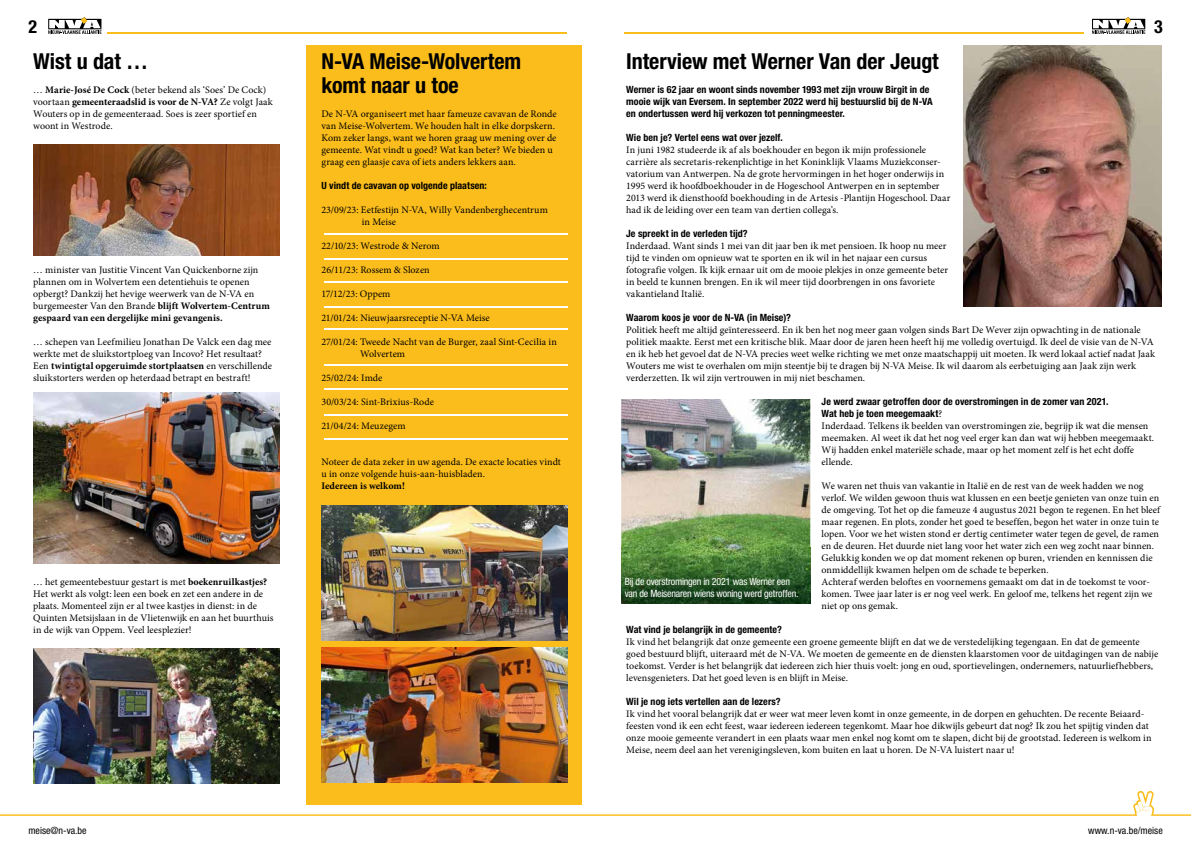
<style>
.page{position:relative;width:1191px;height:842px;background:#fff}
.page>*{position:absolute;margin:0;border:0;box-sizing:border-box;transform-origin:0 0}
.t1{font:700 condensed 22px/24px "Helvetica Neue LT Std";letter-spacing:-.005em;color:#000}
.t2{font:700 condensed 18px "Helvetica Neue LT Std";color:#000}
.t3{font:10px/12px "Minion Pro";color:#000}
.t4{font:700 condensed 10px/12px "Helvetica Neue LT Std";letter-spacing:.005em;color:#000}
.t5{font:condensed 10px/12px "Helvetica Neue LT Std";letter-spacing:-.02em;color:#fff}
.t6{font:condensed 10px "Helvetica Neue LT Std";color:#000}
.t7{font:700 10px "Minion Pro";color:#000}
.s1{font-weight:700}
.s2{font-family:"Minion Pro";font-weight:400;font-stretch:normal}
</style>
<div class="page">
<div style="left:306px;top:45px;width:275px;height:759px;background:#fbbd1b"></div>
<img style="left:33px;top:144px;width:246px;height:112px">
<img style="left:33px;top:393px;width:246px;height:171px">
<img style="left:33px;top:648px;width:246px;height:135px">
<img style="left:321px;top:506px;width:246px;height:135px">
<img style="left:321px;top:647px;width:246px;height:135px">
<hr style="left:324px;top:233px;width:243px;height:1px;background:#fff">
<hr style="left:324px;top:259px;width:243px;height:1px;background:#fff">
<hr style="left:324px;top:282px;width:243px;height:1px;background:#fff">
<hr style="left:324px;top:306px;width:243px;height:1px;background:#fff">
<hr style="left:324px;top:329px;width:243px;height:1px;background:#fff">
<hr style="left:324px;top:365px;width:243px;height:1px;background:#fff">
<hr style="left:324px;top:389px;width:243px;height:1px;background:#fff">
<hr style="left:324px;top:414px;width:243px;height:1px;background:#fff">
<hr style="left:324px;top:439px;width:243px;height:1px;background:#fff">
<img style="left:963px;top:45px;width:198px;height:261px">
<img style="left:621px;top:399px;width:189px;height:148px">
<img style="left:621px;top:547px;width:189px;height:56px">
<svg style="left:0;top:791px;width:1191px;height:25px"></svg>
<hr style="left:624px;top:32px;width:459px;height:1px;background:#fbbd1b">
<hr style="left:108px;top:32px;width:459px;height:1px;background:#fbbd1b">
<svg style="left:48px;top:17px;width:54px;height:17px"></svg>
<svg style="left:1092px;top:17px;width:53px;height:17px"></svg>
<h2 class="t2" style="left:28px;top:15px;width:10px">2</h2>
<h2 class="t2" style="left:1154px;top:15px;width:10px">3</h2>
<h1 class="t1" style="left:33px;top:49px;width:116px">Wist u dat …</h1>
<p class="t3" style="left:33px;top:84px;width:241px">… <span class="s1">Marie-José De Cock</span> (beter bekend als ‘Soes’ De Cock) voortaan <span class="s1">gemeenteraadslid is voor de N-VA?</span> Ze volgt Jaak Wouters op in de gemeenteraad. Soes is zeer sportief en woont in Westrode.</p>
<p class="t3" style="left:33px;top:264px;width:238px">… minister van Justitie Vincent Van Quickenborne zijn plannen om in Wolvertem een detentiehuis te openen opbergt? Dankzij het hevige weerwerk van de N-VA en burgemeester Van den Brande <span class="s1">blijft Wolvertem-Centrum gespaard van een dergelijke mini gevangenis.</span></p>
<p class="t3" style="left:33px;top:336px;width:240px">… schepen van Leefmilieu Jonathan De Valck een dag mee werkte met de sluikstortploeg van Incovo? Het resultaat?<br>Een <span class="s1">twintigtal opgeruimde stortplaatsen</span> en verschillende sluikstorters werden op heterdaad betrapt en bestraft!</p>
<p class="t3" style="left:33px;top:576px;width:242px">… het gemeentebestuur gestart is met <span class="s1">boekenruilkastjes?<br></span>Het werkt als volgt: leen een boek en zet een andere in de plaats. Momenteel zijn er al twee kastjes in dienst: in de Quinten Metsijslaan in de Vlietenwijk en aan het buurthuis in de wijk van Oppem. Veel leesplezier!</p>
<h1 class="t1" style="left:321px;top:49px;width:201px">N-VA Meise-Wolvertem komt naar u toe</h1>
<p class="t3" style="left:321px;top:108px;width:237px">De N-VA organiseert met haar fameuze cavavan de Ronde van Meise-Wolvertem. We houden halt in elke dorpskern.<br>Kom zeker langs, want we horen graag uw mening over de gemeente. Wat vindt u goed? Wat kan beter? We bieden u graag een glaasje cava of iets anders lekkers aan.</p>
<p class="t4" style="left:321px;top:179px;width:167px">U vindt de cavavan op volgende plaatsen:</p>
<p class="t3" style="left:362px;top:204px;width:188px;text-indent:-40px">23/09/23: Eetfestijn N-VA, Willy Vandenberghecentrum in Meise</p>
<p class="t3" style="left:321px;top:240px;width:120px">22/10/23: Westrode &amp; Nerom</p>
<p class="t3" style="left:321px;top:264px;width:110px">26/11/23: Rossem &amp; Slozen</p>
<p class="t3" style="left:321px;top:288px;width:70px">17/12/23: Oppem</p>
<p class="t3" style="left:321px;top:312px;width:170px">21/01/24: Nieuwjaarsreceptie N-VA Meise</p>
<p class="t3" style="left:360px;top:336px;width:198px;text-indent:-39px">27/01/24: Tweede Nacht van de Burger, zaal Sint-Cecilia in<br>Wolvertem</p>
<p class="t3" style="left:321px;top:372px;width:62px">25/02/24: Imde</p>
<p class="t3" style="left:321px;top:396px;width:114px">30/03/24: Sint-Brixius-Rode</p>
<p class="t3" style="left:321px;top:420px;width:86px">21/04/24: Meuzegem</p>
<p class="t3" style="left:321px;top:456px;width:241px">Noteer de data zeker in uw agenda. De exacte locaties vindt u in onze volgende huis-aan-huisbladen.</p>
<p class="t7" style="left:321px;top:479px;width:85px">Iedereen is welkom!</p>
<h1 class="t1" style="left:626px;top:49px;width:314px">Interview met Werner Van der Jeugt</h1>
<p class="t4" style="left:626px;top:83px;width:308px">Werner is 62 jaar en woont sinds november 1993 met zijn vrouw Birgit in de mooie wijk van Eversem. In september 2022 werd hij bestuurslid bij de N-VA en ondertussen werd hij verkozen tot penningmeester.</p>
<p class="t4" style="left:626px;top:131px;width:158px">Wie ben je? Vertel eens wat over jezelf.</p>
<p class="t3" style="left:626px;top:144px;width:326px">In juni 1982 studeerde ik af als boekhouder en begon ik mijn professionele carrière als secretaris-rekenplichtige in het Koninklijk Vlaams Muziekconser&shy;vatorium van Antwerpen. Na de grote hervormingen in het hoger onderwijs in 1995 werd ik hoofdboekhouder in de Hogeschool Antwerpen en in september 2013 werd ik diensthoofd boekhouding in de Artesis -Plantijn Hogeschool. Daar had ik de leiding over een team van dertien collega’s.</p>
<p class="t4" style="left:626px;top:227px;width:123px">Je spreekt in de verleden tijd?</p>
<p class="t3" style="left:626px;top:240px;width:323px">Inderdaad. Want sinds 1 mei van dit jaar ben ik met pensioen. Ik hoop nu meer tijd te vinden om opnieuw wat te sporten en ik wil in het najaar een cursus fotografie volgen. Ik kijk ernaar uit om de mooie plekjes in onze gemeente beter in beeld te kunnen brengen. En ik wil meer tijd doorbrengen in ons favoriete vakantieland Italië.</p>
<p class="t4" style="left:626px;top:311px;width:166px">Waarom koos je voor de N-VA (in Meise)?</p>
<p class="t3" style="left:626px;top:324px;width:530px">Politiek heeft me altijd geïnteresseerd. En ik ben het nog meer gaan volgen sinds Bart De Wever zijn opwachting in de nationale politiek maakte. Eerst met een kritische blik. Maar door de jaren heen heeft hij me volledig overtuigd. Ik deel de visie van de N-VA en ik heb het gevoel dat de N-VA precies weet welke richting we met onze maatschappij uit moeten. Ik werd lokaal actief nadat Jaak Wouters me wist te overhalen om mijn steentje bij te dragen bij N-VA Meise. Ik wil daarom als eerbetuiging aan Jaak zijn werk verderzetten. Ik wil zijn vertrouwen in mij niet beschamen.</p>
<p class="t4" style="left:821px;top:395px;width:288px">Je werd zwaar getroffen door de overstromingen in de zomer van 2021.<br>Wat heb je toen meegemaakt<span class="s2">?</span></p>
<p class="t3" style="left:821px;top:420px;width:334px">Inderdaad. Telkens ik beelden van overstromingen zie, begrijp ik wat die mensen meemaken. Al weet ik dat het nog veel erger kan dan wat wij hebben meegemaakt.<br>Wij hadden enkel materiële schade, maar op het moment zelf is het echt doffe ellende.</p>
<p class="t3" style="left:821px;top:480px;width:340px">We waren net thuis van vakantie in Italië en de rest van de week hadden we nog verlof. We wilden gewoon thuis wat klussen en een beetje genieten van onze tuin en de omgeving. Tot het op die fameuze 4 augustus 2021 begon te regenen. En het bleef maar regenen. En plots, zonder het goed te beseffen, begon het water in onze tuin te lopen. Voor we het wisten stond er dertig centimeter water tegen de gevel, de ramen en de deuren. Het duurde niet lang voor het water zich een weg zocht naar binnen.<br>Gelukkig konden we op dat moment rekenen op buren, vrienden en kennissen die onmiddellijk kwamen helpen om de schade te beperken.<br>Achteraf werden beloftes en voornemens gemaakt om dat in de toekomst te voor&shy;komen. Twee jaar later is er nog veel werk. En geloof me, telkens het regent zijn we niet op ons gemak.</p>
<p class="t4" style="left:626px;top:623px;width:157px">Wat vind je belangrijk in de gemeente?</p>
<p class="t3" style="left:626px;top:636px;width:533px">Ik vind het belangrijk dat onze gemeente een groene gemeente blijft en dat we de verstedelijking tegengaan. En dat de gemeente goed bestuurd blijft, uiteraard mét de N-VA. We moeten de gemeente en de diensten klaarstomen voor de uitdagingen van de nabije toekomst. Verder is het belangrijk dat iedereen zich hier thuis voelt: jong en oud, sportievelingen, ondernemers, natuurliefhebbers, levensgenieters. Dat het goed leven is en blijft in Meise.</p>
<p class="t4" style="left:626px;top:695px;width:156px">Wil je nog iets vertellen aan de lezers?</p>
<p class="t3" style="left:626px;top:708px;width:527px">Ik vind het vooral belangrijk dat er weer wat meer leven komt in onze gemeente, in de dorpen en gehuchten. De recente Beiaard&shy;feesten vond ik een echt feest, waar iedereen iedereen tegenkomt. Maar hoe dikwijls gebeurt dat nog? Ik zou het spijtig vinden dat onze mooie gemeente verandert in een plaats waar men enkel nog komt om te slapen, dicht bij de grootstad. Iedereen is welkom in Meise, neem deel aan het verenigingsleven, kom buiten en laat u horen. De N-VA luistert naar u!</p>
<p class="t5" style="left:625px;top:576px;width:175px">Bij de overstromingen in 2021 was Werner een van de Meisenaren wiens woning werd getroffen.</p>
<p class="t6" style="left:28px;top:824px;width:60px">meise@n-va.be</p>
<p class="t6" style="left:1088px;top:824px;width:76px">www.n-va.be/meise</p>
</div>
